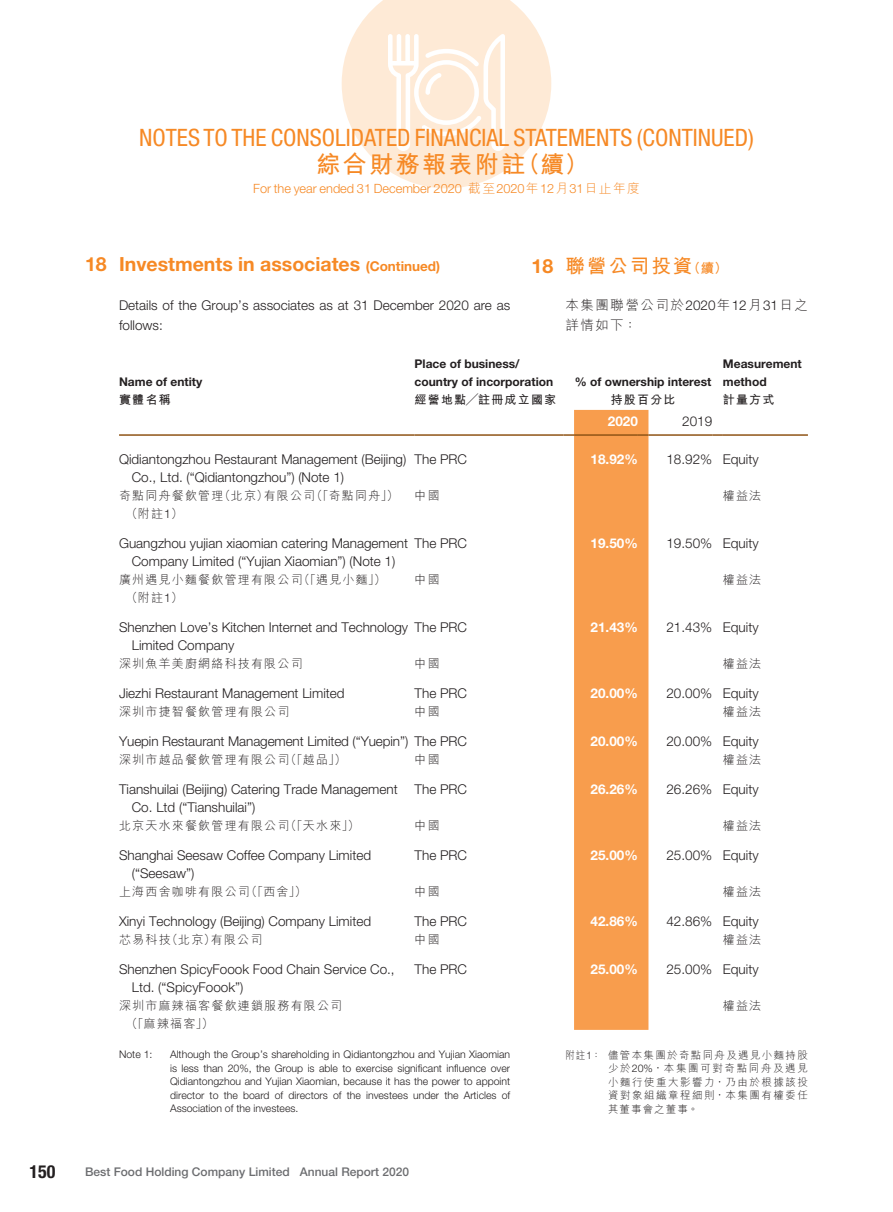
<style>
.page{position:relative;width:893px;height:1212px;background:#fff}
.page>*{position:absolute;margin:0;border:0;box-sizing:border-box;transform-origin:0 0}
.t1{font:condensed 24px "Helvetica Neue LT Std";color:#f68925}
.t2{font:700 24px "M Hei HK";letter-spacing:.1em;color:#f68925}
.t3{font:700 19.5px "Helvetica Neue LT Std";color:#f68925}
.t4{font:700 19.5px "M Hei HK";letter-spacing:.1em;color:#f68925}
.t5{font:700 condensed 18px "Helvetica Neue LT Std";color:#231f20}
.t6{font:300 13.5px/18px "Helvetica Neue LT Std";color:#231f20}
.t7{font:700 13.5px "Helvetica Neue LT Std";color:#fff}
.t8{font:300 13.5px/19.5px "M Hei HK";letter-spacing:.11em;color:#231f20}
.t9{font:300 12.75px "Helvetica Neue LT Std";color:#f68925}
.t10{font:300 12px/18px "M Hei HK";letter-spacing:.1em;color:#231f20}
.t11{font:700 12px/18px "Helvetica Neue LT Std";color:#231f20}
.t12{font:500 12px "Helvetica Neue LT Std";color:#6c6d70}
.t13{font:700 12px "M Hei HK";letter-spacing:.1em;color:#231f20}
.t14{font:300 10.5px/13.5px "Helvetica Neue LT Std";color:#231f20;text-align:justify}
.t15{font:300 10.5px/13.5px "M Hei HK";letter-spacing:.14em;color:#231f20;text-align:justify;scale:.9 1}
.s1{font-family:"M Hei HK"}
.s2{font-size:13.5px}
.s3{font-family:"Helvetica Neue LT Std"}
</style>
<div class="page">
<svg style="left:342px;top:0;width:209px;height:188px"></svg>
<div style="left:574px;top:410px;width:74px;height:620px;background:#f89d4d"></div>
<hr style="left:119px;top:434px;width:296px;height:2px;background:#8f5416">
<hr style="left:415px;top:434px;width:148px;height:2px;background:#8f5416">
<svg style="left:563px;top:434px;width:11px;height:2px"></svg>
<hr style="left:574px;top:434px;width:64px;height:2px;background:#8f5416">
<svg style="left:638px;top:434px;width:10px;height:2px"></svg>
<hr style="left:648px;top:434px;width:64px;height:2px;background:#8f5416">
<svg style="left:712px;top:434px;width:11px;height:2px"></svg>
<hr style="left:723px;top:434px;width:85px;height:2px;background:#8f5416">
<h1 class="t1" style="left:139px;top:124px;width:616px">NOTES TO THE CONSOLIDATED FINANCIAL STATEMENTS (CONTINUED)</h1>
<h1 class="t2" style="left:317px;top:147px;width:273px">綜合財務報表附註（續）</h1>
<p class="t9" style="left:253px;top:181px;width:388px">For the year ended 31 December 2020 <span class="s1">截至</span>2020<span class="s1">年</span>12<span class="s1">月</span>31<span class="s1">日止年度</span></p>
<h2 class="t3" style="left:85px;top:252px;width:357px">18 Investments in associates <span class="s2">(Continued)</span></h2>
<p class="t6" style="left:119px;top:295px;width:393px;line-height:19.5px">Details of the Group’s associates as at 31 December 2020 are as follows:</p>
<h2 class="t4" style="left:531px;top:251px;width:198px"><span class="s3">18</span> 聯營公司投資<span class="s2">（續）</span></h2>
<p class="t8" style="left:565px;top:295px;width:244px">本集團聯營公司於<span class="s3">2020</span>年<span class="s3">12</span>月<span class="s3">31</span>日之詳情如下：</p>
<p class="t11" style="left:119px;top:372px;width:85px">Name of entity</p>
<p class="t11" style="left:415px;top:354px;width:140px">Place of business/ country of incorporation</p>
<p class="t11" style="left:575px;top:372px;width:138px">% of ownership interest</p>
<p class="t11" style="left:723px;top:354px;width:80px">Measurement method</p>
<p class="t13" style="left:119px;top:391px;width:53px">實體名稱</p>
<p class="t13" style="left:415px;top:391px;width:143px">經營地點╱註冊成立國家</p>
<p class="t13" style="left:611px;top:391px;width:66px">持股百分比</p>
<p class="t13" style="left:723px;top:391px;width:53px">計量方式</p>
<p class="t7" style="left:608px;top:412px;width:32px">2020</p>
<p class="t6" style="left:682px;top:412px;width:32px">2019</p>
<p class="t6" style="left:132px;top:449px;width:276px;text-indent:-13px">Qidiantongzhou Restaurant Management (Beijing)<br>Co., Ltd. (“Qidiantongzhou”) (Note 1)</p>
<p class="t6" style="left:415px;top:449px;width:54px">The PRC</p>
<p class="t7" style="left:591px;top:450px;width:49px">18.92%</p>
<p class="t6" style="left:666px;top:449px;width:94px">18.92% Equity</p>
<p class="t10" style="left:126px;top:487px;width:274px;text-indent:-7px">奇點同舟餐飲管理（北京）有限公司（「奇點同舟」）（附註<span class="s3">1</span>）</p>
<p class="t10" style="left:415px;top:487px;width:27px">中國</p>
<p class="t10" style="left:723px;top:487px;width:40px">權益法</p>
<p class="t6" style="left:119px;top:533px;width:290px;text-align:center">Guangzhou yujian xiaomian catering Management<br>Company Limited (“Yujian Xiaomian”) (Note 1)</p>
<p class="t6" style="left:415px;top:533px;width:54px">The PRC</p>
<p class="t7" style="left:591px;top:534px;width:49px">19.50%</p>
<p class="t6" style="left:666px;top:533px;width:94px">19.50% Equity</p>
<p class="t10" style="left:126px;top:571px;width:261px;text-indent:-7px">廣州遇見小麵餐飲管理有限公司（「遇見小麵」）（附註<span class="s3">1</span>）</p>
<p class="t10" style="left:415px;top:571px;width:27px">中國</p>
<p class="t10" style="left:723px;top:571px;width:40px">權益法</p>
<p class="t6" style="left:132px;top:617px;width:278px;text-indent:-13px">Shenzhen Love’s Kitchen Internet and Technology<br>Limited Company</p>
<p class="t6" style="left:415px;top:617px;width:54px">The PRC</p>
<p class="t7" style="left:591px;top:618px;width:49px">21.43%</p>
<p class="t6" style="left:666px;top:617px;width:94px">21.43% Equity</p>
<p class="t10" style="left:119px;top:655px;width:185px">深圳魚羊美廚網絡科技有限公司</p>
<p class="t10" style="left:415px;top:655px;width:27px">中國</p>
<p class="t10" style="left:723px;top:655px;width:40px">權益法</p>
<p class="t6" style="left:119px;top:683px;width:227px">Jiezhi Restaurant Management Limited</p>
<p class="t6" style="left:415px;top:683px;width:54px">The PRC</p>
<p class="t7" style="left:591px;top:684px;width:49px">20.00%</p>
<p class="t6" style="left:666px;top:683px;width:94px">20.00% Equity</p>
<p class="t10" style="left:119px;top:703px;width:172px">深圳市捷智餐飲管理有限公司</p>
<p class="t10" style="left:415px;top:703px;width:27px">中國</p>
<p class="t10" style="left:723px;top:703px;width:40px">權益法</p>
<p class="t6" style="left:119px;top:731px;width:350px">Yuepin Restaurant Management Limited (“Yuepin”) The PRC</p>
<p class="t7" style="left:591px;top:732px;width:49px">20.00%</p>
<p class="t6" style="left:666px;top:731px;width:94px">20.00% Equity</p>
<p class="t10" style="left:119px;top:751px;width:229px">深圳市越品餐飲管理有限公司（「越品」）</p>
<p class="t10" style="left:415px;top:751px;width:27px">中國</p>
<p class="t10" style="left:723px;top:751px;width:40px">權益法</p>
<p class="t6" style="left:132px;top:779px;width:267px;text-indent:-13px">Tianshuilai (Beijing) Catering Trade Management<br>Co. Ltd (“Tianshuilai”)</p>
<p class="t6" style="left:415px;top:779px;width:54px">The PRC</p>
<p class="t7" style="left:591px;top:780px;width:49px">26.26%</p>
<p class="t6" style="left:666px;top:779px;width:94px">26.26% Equity</p>
<p class="t10" style="left:119px;top:817px;width:242px">北京天水來餐飲管理有限公司（「天水來」）</p>
<p class="t10" style="left:415px;top:817px;width:27px">中國</p>
<p class="t10" style="left:723px;top:817px;width:40px">權益法</p>
<p class="t6" style="left:132px;top:845px;width:241px;text-indent:-13px">Shanghai Seesaw Coffee Company Limited (“Seesaw”)</p>
<p class="t6" style="left:415px;top:845px;width:54px">The PRC</p>
<p class="t7" style="left:591px;top:846px;width:49px">25.00%</p>
<p class="t6" style="left:666px;top:845px;width:94px">25.00% Equity</p>
<p class="t10" style="left:119px;top:883px;width:189px">上海西舍咖啡有限公司（「西舍」）</p>
<p class="t10" style="left:415px;top:883px;width:27px">中國</p>
<p class="t10" style="left:723px;top:883px;width:40px">權益法</p>
<p class="t6" style="left:119px;top:911px;width:254px">Xinyi Technology (Beijing) Company Limited</p>
<p class="t6" style="left:415px;top:911px;width:54px">The PRC</p>
<p class="t7" style="left:591px;top:912px;width:49px">42.86%</p>
<p class="t6" style="left:666px;top:911px;width:94px">42.86% Equity</p>
<p class="t10" style="left:119px;top:931px;width:145px">芯易科技（北京）有限公司</p>
<p class="t10" style="left:415px;top:931px;width:27px">中國</p>
<p class="t10" style="left:723px;top:931px;width:40px">權益法</p>
<p class="t6" style="left:132px;top:959px;width:264px;text-indent:-13px">Shenzhen SpicyFoook Food Chain Service Co.,<br>Ltd. (“SpicyFoook”)</p>
<p class="t6" style="left:415px;top:959px;width:54px">The PRC</p>
<p class="t7" style="left:591px;top:960px;width:49px">25.00%</p>
<p class="t6" style="left:666px;top:959px;width:94px">25.00% Equity</p>
<p class="t10" style="left:126px;top:997px;width:218px;text-indent:-7px">深圳市麻辣福客餐飲連鎖服務有限公司（「麻辣福客」）</p>
<p class="t10" style="left:723px;top:997px;width:40px">權益法</p>
<p class="t14" style="left:119px;top:1047px;width:35px">Note 1:</p>
<p class="t14" style="left:170px;top:1047px;width:342px">Although the Group’s shareholding in Qidiantongzhou and Yujian Xiaomian is less than 20%, the Group is able to exercise significant influence over Qidiantongzhou and Yujian Xiaomian, because it has the power to appoint director to the board of directors of the investees under the Articles of Association of the investees.</p>
<p class="t15" style="left:608px;top:1048px;width:224px;text-indent:-43px">附註<span class="s3">1</span>： 儘管本集團於奇點同舟及遇見小麵持股少於<span class="s3">20%</span>，本集團可對奇點同舟及遇見小麵行使重大影響力，乃由於根據該投資對象組織章程細則，本集團有權委任其董事會之董事。</p>
<h3 class="t5" style="left:30px;top:1160px;width:27px">150</h3>
<p class="t12" style="left:85px;top:1164px;width:326px">Best Food Holding Company Limited Annual Report 2020</p>
</div>
